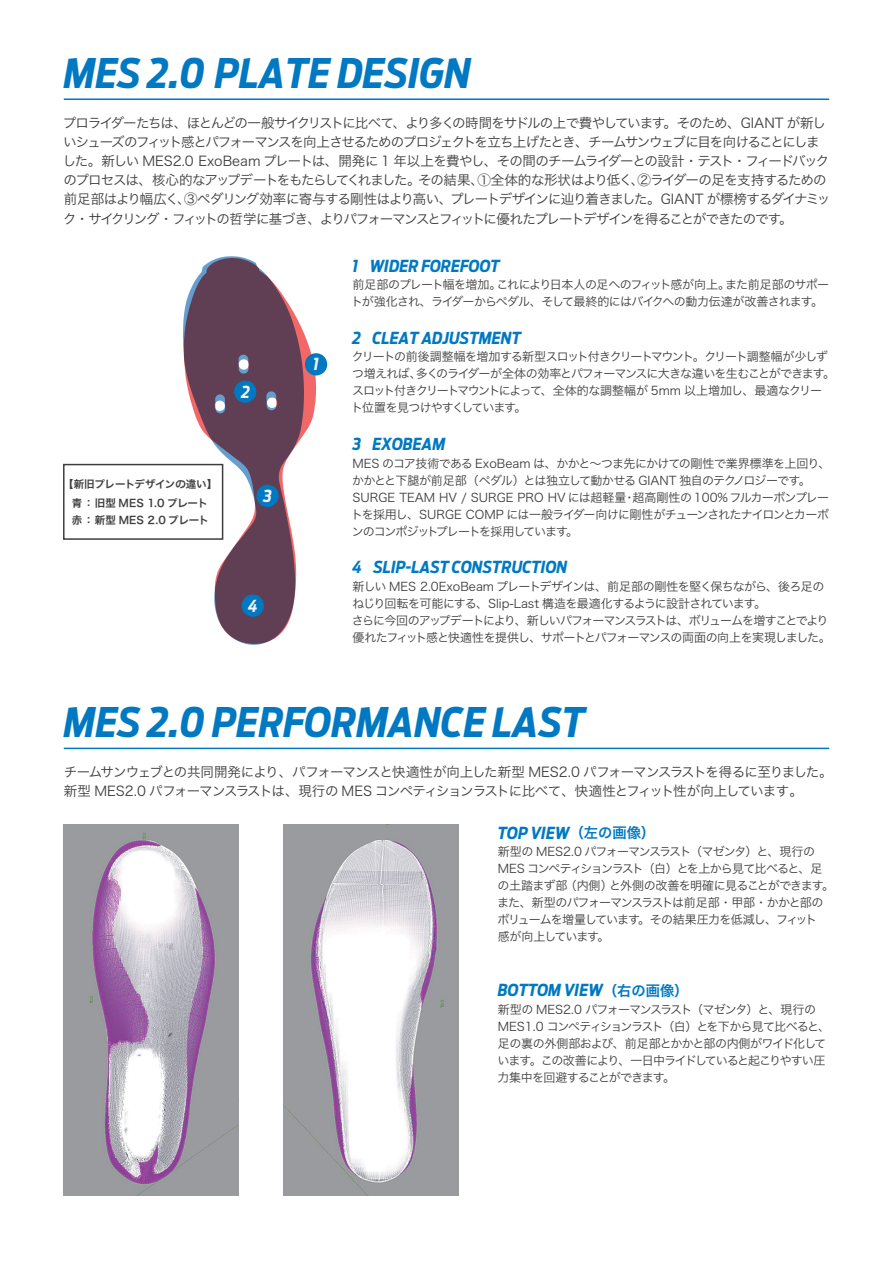
<style>
.page{position:relative;width:893px;height:1263px;background:#fff}
.page>*{position:absolute;margin:0;border:0;box-sizing:border-box;transform-origin:0 0}
.t1{font:40.5px "Ride Life Performance";color:#0079c2}
.t2{font:16.5px "Ride Life Performance";color:#0079c2}
.t3{font:16.5px "Ride Life Performance";color:#f2f3f4}
.t4{font:13.5px/19.2px "Hira Kaku Pro W3";letter-spacing:-.085em;color:#3e3e3f}
.t5{font:13.5px/19.2px "Hira Kaku Pro W3";letter-spacing:-.065em;color:#3e3e3f}
.t6{font:12px/17px "Hira Kaku Pro W3";letter-spacing:-.075em;color:#3e3e3f}
.t7{font:12px/17px "Hira Kaku Pro W3";letter-spacing:-.05em;color:#3e3e3f}
.t8{font:12px/17px "Hira Kaku Pro W3";letter-spacing:-.055em;color:#3e3e3f}
.t9{font:10.5px/19.2px "Hira Kaku Pro W6";letter-spacing:-.01em;color:#3e3e3f;text-align:center}
.s1{font-family:"Hira Kaku Pro W6";font-size:14.25px}
</style>
<div class="page">
<hr style="left:64px;top:98px;width:765px;height:2px;background:#0079c2">
<hr style="left:64px;top:748px;width:765px;height:1px;background:#0079c2">
<svg style="left:304px;top:333px;width:12px;height:101px"></svg>
<svg style="left:183px;top:256px;width:121px;height:389px;fill:#603e54"></svg>
<div style="left:305px;top:353px;width:22px;height:22px;background:#0079c2;border-radius:50%"></div>
<div style="left:234px;top:380px;width:22px;height:23px;background:#0079c2;border-radius:50%"></div>
<div style="left:256px;top:485px;width:23px;height:22px;background:#0079c2;border-radius:50%"></div>
<div style="left:242px;top:594px;width:22px;height:23px;background:#0079c2;border-radius:50%"></div>
<div style="left:63px;top:464px;width:160px;height:76px;border:2px solid #3e3e3f"></div>
<img style="left:64px;top:825px;width:175px;height:370px">
<img style="left:283px;top:825px;width:175px;height:370px">
<h1 class="t1" style="left:64px;top:49px;width:409px">MES 2.0 PLATE DESIGN</h1>
<p class="t4" style="left:63px;top:112px;width:769px">プロライダーたちは、ほとんどの一般サイクリストに比べて、より多くの時間をサドルの上で費やしています。そのため、GIANT が新しいシューズのフィット感とパフォーマンスを向上させるためのプロジェクトを立ち上げたとき、チームサンウェブに目を向けることにしました。新しい MES2.0 ExoBeam プレートは、開発に 1 年以上を費やし、その間のチームライダーとの設計・テスト・フィードバックのプロセスは、核心的なアップデートをもたらしてくれました。その結果、①全体的な形状はより低く、②ライダーの足を支持するための前足部はより幅広く、③ペダリング効率に寄与する剛性はより高い、プレートデザインに辿り着きました。GIANT が標榜するダイナミック・サイクリング・フィットの哲学に基づき、よりパフォーマンスとフィットに優れたプレートデザインを得ることができたのです。</p>
<h2 class="t3" style="left:242px;top:382px;width:10px">2</h2>
<p class="t9" style="left:63px;top:474px;width:155px">【新旧プレートデザインの違い】青 ： 旧型 MES 1.0 プレート</p>
<p class="t9" style="left:72px;top:510px;width:139px">赤 ： 新型 MES 2.0 プレート</p>
<h2 class="t3" style="left:263px;top:486px;width:10px">3</h2>
<h2 class="t3" style="left:248px;top:596px;width:11px">4</h2>
<h2 class="t3" style="left:313px;top:354px;width:7px">1</h2>
<h2 class="t2" style="left:353px;top:256px;width:149px">1 WIDER FOREFOOT</h2>
<p class="t8" style="left:351px;top:275px;width:479px">前足部のプレート幅を増加。これにより日本人の足へのフィット感が向上。また前足部のサポートが強化され、ライダーからペダル、そして最終的にはバイクへの動力伝達が改善されます。</p>
<h2 class="t2" style="left:353px;top:328px;width:170px">2 CLEAT ADJUSTMENT</h2>
<p class="t6" style="left:351px;top:347px;width:485px">クリートの前後調整幅を増加する新型スロット付きクリートマウント。クリート調整幅が少しずつ増えれば、多くのライダーが全体の効率とパフォーマンスに大きな違いを生むことができます。スロット付きクリートマウントによって、全体的な調整幅が 5mm 以上増加し、最適なクリート位置を見つけやすくしています。</p>
<h2 class="t2" style="left:353px;top:434px;width:94px">3 EXOBEAM</h2>
<p class="t7" style="left:351px;top:454px;width:481px">MES のコア技術である ExoBeam は、かかと～つま先にかけての剛性で業界標準を上回り、かかとと下腿が前足部（ペダル）とは独立して動かせる GIANT 独自のテクノロジーです。SURGE TEAM HV / SURGE PRO HV には超軽量・超高剛性の 100%フルカーボンプレートを採用し、SURGE COMP には一般ライダー向けに剛性がチューンされたナイロンとカーボンのコンポジットプレートを採用しています。</p>
<h2 class="t2" style="left:353px;top:558px;width:216px">4 SLIP-LAST CONSTRUCTION</h2>
<p class="t6" style="left:352px;top:577px;width:480px">新しい MES 2.0ExoBeam プレートデザインは、前足部の剛性を堅く保ちながら、後ろ足のねじり回転を可能にする、Slip-Last 構造を最適化するように設計されています。<br>さらに今回のアップデートにより、新しいパフォーマンスラストは、ボリュームを増すことでより優れたフィット感と快適性を提供し、サポートとパフォーマンスの両面の向上を実現しました。</p>
<h1 class="t1" style="left:64px;top:698px;width:523px">MES 2.0 PERFORMANCE LAST</h1>
<p class="t5" style="left:64px;top:761px;width:770px">チームサンウェブとの共同開発により、パフォーマンスと快適性が向上した新型 MES2.0 パフォーマンスラストを得るに至りました。新型 MES2.0 パフォーマンスラストは、現行の MES コンペティションラストに比べて、快適性とフィット性が向上しています。</p>
<h2 class="t2" style="left:498px;top:823px;width:159px">TOP VIEW<span class="s1">（左の画像）</span></h2>
<p class="t6" style="left:497px;top:843px;width:338px">新型の MES2.0 パフォーマンスラスト（マゼンタ）と、現行の<br>MES コンペティションラスト（白）とを上から見て比べると、足の土踏まず部（内側）と外側の改善を明確に見ることができます。また、新型のパフォーマンスラストは前足部・甲部・かかと部のボリュームを増量しています。その結果圧力を低減し、フィット<br>感が向上しています。</p>
<h2 class="t2" style="left:498px;top:980px;width:192px">BOTTOM VIEW<span class="s1">（右の画像）</span></h2>
<p class="t6" style="left:497px;top:1000px;width:334px">新型の MES2.0 パフォーマンスラスト（マゼンタ）と、現行の<br>MES1.0 コンペティションラスト（白）とを下から見て比べると、足の裏の外側部および、前足部とかかと部の内側がワイド化しています。この改善により、一日中ライドしていると起こりやすい圧力集中を回避することができます。</p>
</div>
